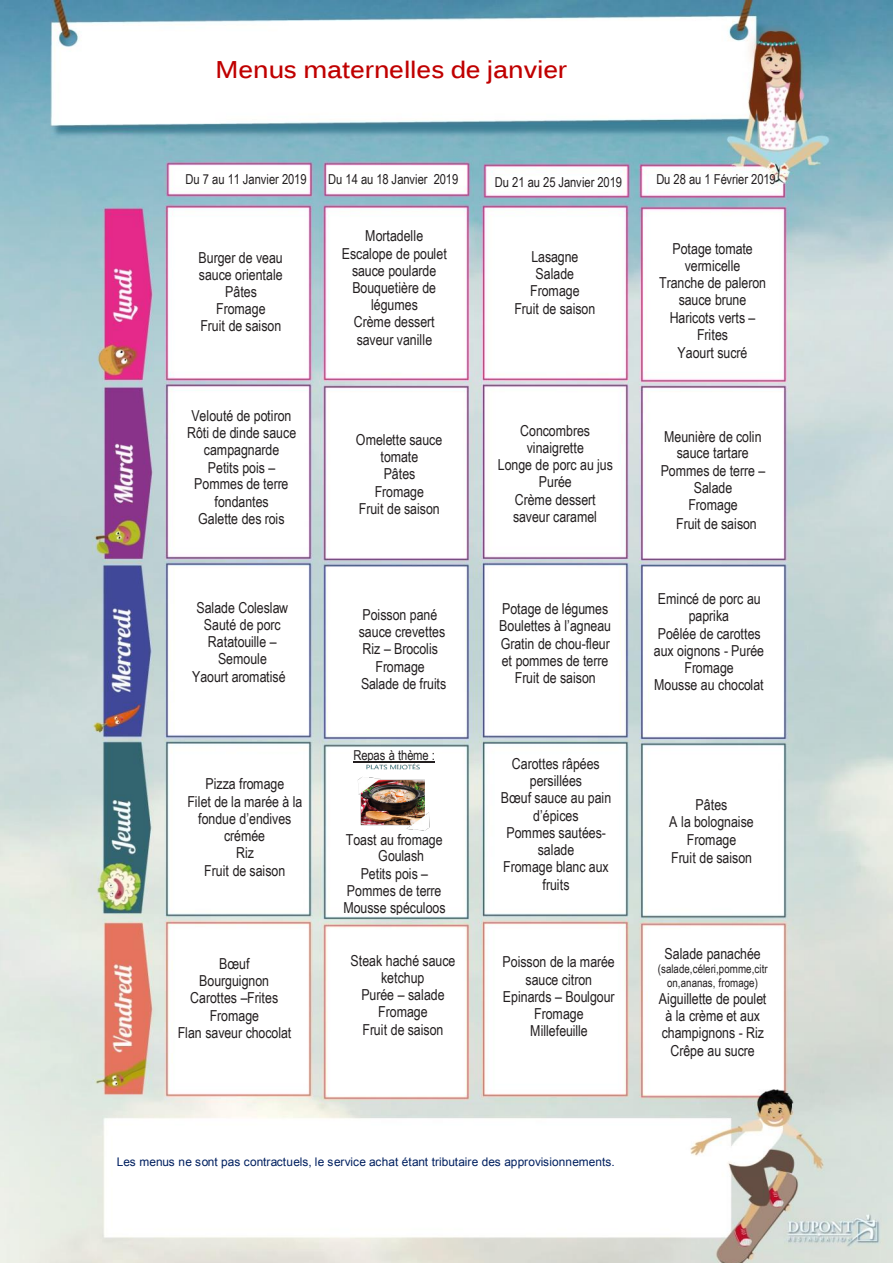
<style>
.page{position:relative;width:893px;height:1263px;background:#fff}
.page>*{position:absolute;margin:0;border:0;box-sizing:border-box;transform-origin:0 0}
.t1{font:700 24.15px "Kalinga";color:#c00000}
.t2{font:15.15px/17.2px "Arial Narrow";letter-spacing:-.005em;color:#231f20;text-align:center}
.t3{font:13.65px "Arial Narrow";letter-spacing:-.01em;color:#231f20}
.t4{font:11.85px "Arial";letter-spacing:-.005em;color:#002060}
.t5{font:11.85px/13.6px "Arial Narrow";color:#231f20;text-align:center}
</style>
<div class="page">
<img style="left:0;top:0;width:893px;height:1263px">
<hr style="left:353px;top:761px;width:82px;height:1px;background:#231f20">
<img style="left:352px;top:763px;width:84px;height:67px">
<p class="t1" style="left:215px;top:54px;width:353px">Menus maternelles de janvier</p>
<p class="t3" style="left:186px;top:169px;width:122px">Du 7 au 11 Janvier 2019</p>
<p class="t3" style="left:328px;top:169px;width:131px">Du 14 au 18 Janvier 2019</p>
<p class="t3" style="left:495px;top:172px;width:129px">Du 21 au 25 Janvier 2019</p>
<p class="t3" style="left:656px;top:169px;width:121px">Du 28 au 1 Février 2019</p>
<p class="t2" style="left:199px;top:248px;width:86px">Burger de veau sauce orientale<br>Pâtes<br>Fromage<br>Fruit de saison</p>
<p class="t2" style="left:187px;top:406px;width:111px">Velouté de potiron<br>Rôti de dinde sauce campagnarde<br>Petits pois –<br>Pommes de terre fondantes<br>Galette des rois</p>
<p class="t2" style="left:342px;top:227px;width:106px">Mortadelle<br>Escalope de poulet sauce poularde<br>Bouquetière de légumes<br>Crème dessert saveur vanille</p>
<p class="t2" style="left:356px;top:430px;width:88px">Omelette sauce tomate<br>Pâtes<br>Fromage<br>Fruit de saison</p>
<p class="t2" style="left:192px;top:598px;width:98px">Salade Coleslaw<br>Sauté de porc<br>Ratatouille –<br>Semoule<br>Yaourt aromatisé</p>
<p class="t2" style="left:359px;top:605px;width:89px">Poisson pané sauce crevettes<br>Riz – Brocolis<br>Fromage<br>Salade de fruits</p>
<p class="t2" style="left:187px;top:775px;width:117px">Pizza fromage<br>Filet de la marée à la fondue d’endives crémée<br>Riz<br>Fruit de saison</p>
<p class="t3" style="left:353px;top:745px;width:83px">Repas à thème :</p>
<p class="t2" style="left:346px;top:830px;width:98px">Toast au fromage</p>
<p class="t2" style="left:378px;top:847px;width:47px">Goulash</p>
<p class="t2" style="left:361px;top:864px;width:69px">Petits pois –</p>
<p class="t2" style="left:347px;top:881px;width:96px">Pommes de terre</p>
<p class="t2" style="left:343px;top:899px;width:104px">Mousse spéculoos</p>
<p class="t2" style="left:514px;top:248px;width:82px">Lasagne<br>Salade<br>Fromage<br>Fruit de saison</p>
<p class="t2" style="left:659px;top:239px;width:108px">Potage tomate vermicelle<br>Tranche de paleron sauce brune<br>Haricots verts –<br>Frites<br>Yaourt sucré</p>
<p class="t2" style="left:498px;top:421px;width:117px">Concombres vinaigrette<br>Longe de porc au jus<br>Purée<br>Crème dessert saveur caramel</p>
<p class="t2" style="left:499px;top:599px;width:113px">Potage de légumes<br>Boulettes à l’agneau<br>Gratin de chou-fleur et pommes de terre<br>Fruit de saison</p>
<p class="t2" style="left:501px;top:754px;width:112px">Carottes râpées persillées<br>Bœuf sauce au pain d’épices<br>Pommes sautées&shy;salade<br>Fromage blanc aux fruits</p>
<p class="t2" style="left:661px;top:427px;width:106px">Meunière de colin sauce tartare<br>Pommes de terre –<br>Salade<br>Fromage<br>Fruit de saison</p>
<p class="t2" style="left:654px;top:589px;width:112px">Emincé de porc au paprika<br>Poêlée de carottes aux oignons - Purée<br>Fromage<br>Mousse au chocolat</p>
<p class="t2" style="left:669px;top:796px;width:86px">Pâtes<br>A la bolognaise<br>Fromage<br>Fruit de saison</p>
<p class="t2" style="left:178px;top:954px;width:115px">Bœuf<br>Bourguignon<br>Carottes –Frites<br>Fromage<br>Flan saveur chocolat</p>
<p class="t2" style="left:351px;top:951px;width:106px">Steak haché sauce ketchup<br>Purée – salade<br>Fromage<br>Fruit de saison</p>
<p class="t2" style="left:503px;top:953px;width:114px">Poisson de la marée sauce citron<br>Epinards – Boulgour<br>Fromage<br>Millefeuille</p>
<p class="t4" style="left:117px;top:1154px;width:500px">Les menus ne sont pas contractuels, le service achat étant tributaire des approvisionnements.</p>
<p class="t2" style="left:665px;top:944px;width:98px">Salade panachée</p>
<p class="t5" style="left:658px;top:962px;width:112px">(salade,céleri,pomme,citr on,ananas, fromage)</p>
<p class="t2" style="left:659px;top:989px;width:109px">Aiguillette de poulet à la crème et aux champignons - Riz<br>Crêpe au sucre</p>
</div>
